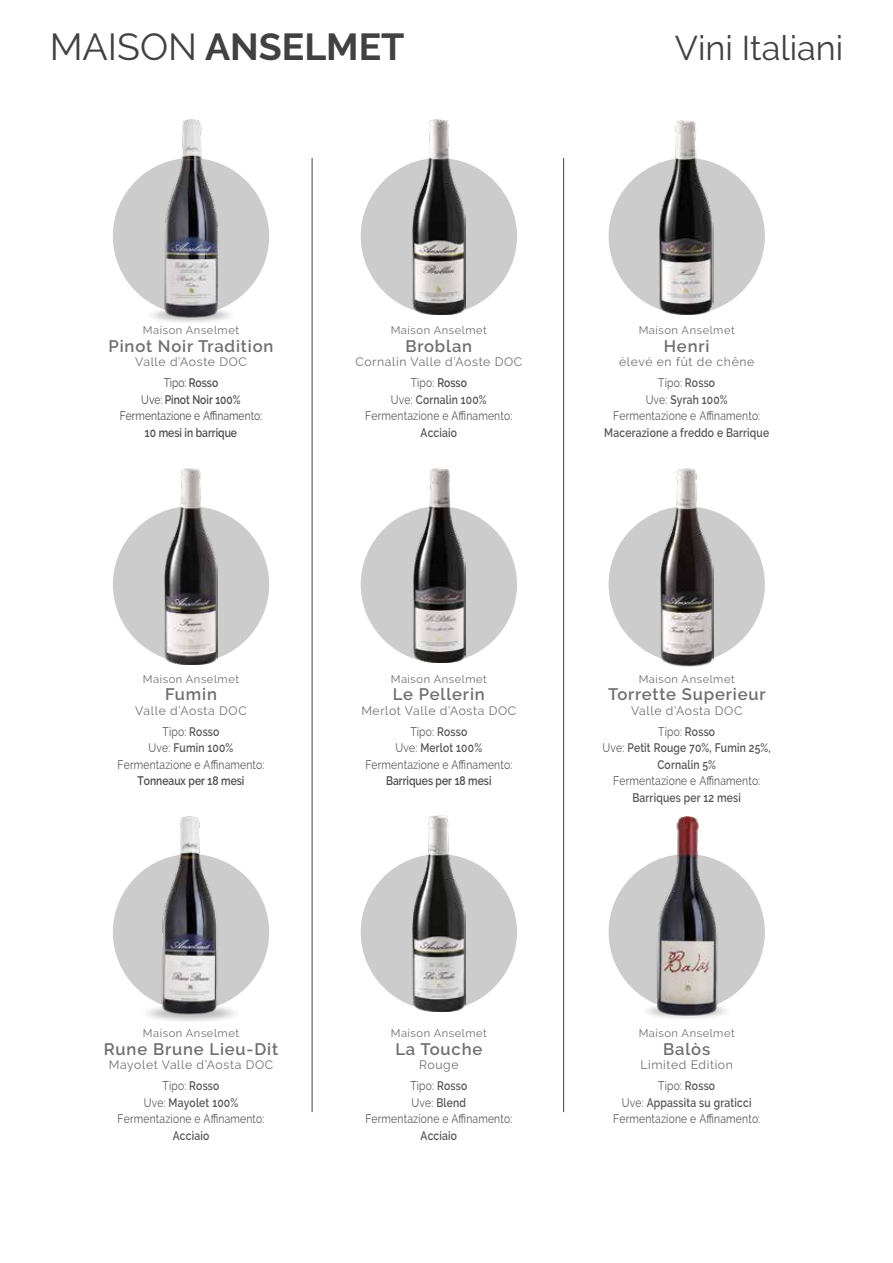
<style>
.page{position:relative;width:893px;height:1263px;background:#fff}
.page>*{position:absolute;margin:0;border:0;box-sizing:border-box;transform-origin:0 0}
.t1{font:700 37.5px "Raleway";color:#414142}
.t2{font:34.2px "Raleway";color:#414142}
.t3{font:600 16.65px "Raleway";letter-spacing:.05em;color:#6e6f70}
.t4{font:12.3px/16.5px "Raleway";letter-spacing:.02em;color:#575756;text-align:center;scale:.83 1}
.t5{font:600 12.3px/16.5px "Raleway";letter-spacing:.02em;color:#575756;text-align:center;scale:.83 1}
.t6{font:12.3px/16.5px "Raleway";color:#4c4b4e;text-align:center;scale:.83 1}
.t7{font:600 12.3px "Raleway";color:#4c4b4e;scale:.83 1}
.t8{font:12.15px "Raleway";letter-spacing:.05em;color:#6e6f70}
.t9{font:11.1px "Raleway";letter-spacing:.05em;color:#6e6f70}
.s1{font-weight:400}
.s2{font-weight:600}
.s3{font-weight:600;color:#4c4b4e}
</style>
<div class="page">
<div style="left:361px;top:158px;width:156px;height:156px;background:#cdcccc;border-radius:50%"></div>
<div style="left:609px;top:158px;width:156px;height:156px;background:#cdcccc;border-radius:50%"></div>
<div style="left:361px;top:506px;width:156px;height:157px;background:#cdcccc;border-radius:50%"></div>
<div style="left:609px;top:506px;width:156px;height:157px;background:#cdcccc;border-radius:50%"></div>
<div style="left:361px;top:854px;width:156px;height:156px;background:#cdcccc;border-radius:50%"></div>
<div style="left:609px;top:854px;width:156px;height:156px;background:#cdcccc;border-radius:50%"></div>
<hr style="left:312px;top:158px;width:1px;height:954px;background:#414142">
<hr style="left:563px;top:158px;width:1px;height:954px;background:#414142">
<img style="left:413px;top:469px;width:52px;height:193px">
<img style="left:660px;top:469px;width:53px;height:198px">
<img style="left:412px;top:815px;width:53px;height:196px">
<img style="left:643px;top:816px;width:87px;height:202px">
<div style="left:113px;top:158px;width:156px;height:156px;background:#cdcccc;border-radius:50%"></div>
<div style="left:113px;top:506px;width:156px;height:157px;background:#cdcccc;border-radius:50%"></div>
<div style="left:113px;top:854px;width:156px;height:156px;background:#cdcccc;border-radius:50%"></div>
<img style="left:148px;top:120px;width:86px;height:202px">
<img style="left:660px;top:120px;width:53px;height:194px">
<img style="left:164px;top:469px;width:54px;height:195px">
<img style="left:412px;top:119px;width:53px;height:195px">
<img style="left:144px;top:817px;width:94px;height:204px">
<h1 class="t1" style="left:50px;top:25px;width:356px"><span class="s1">MAISON</span> ANSELMET</h1>
<h2 class="t2" style="left:675px;top:28px;width:170px">Vini Italiani</h2>
<p class="t9" style="left:143px;top:324px;width:98px">Maison Anselmet</p>
<h3 class="t3" style="left:109px;top:336px;width:166px">Pinot Noir Tradition</h3>
<p class="t8" style="left:135px;top:355px;width:113px">Valle d’Aoste DOC</p>
<p class="t6" style="left:120px;top:375px;width:173px">Tipo: <span class="s2">Rosso<br></span>Uve: <span class="s2">Pinot Noir 100%<br></span>Fermentazione e Affinamento:</p>
<p class="t7" style="left:145px;top:425px;width:113px">10 mesi in barrique</p>
<p class="t9" style="left:391px;top:324px;width:98px">Maison Anselmet</p>
<h3 class="t3" style="left:405px;top:336px;width:68px">Broblan</h3>
<p class="t8" style="left:355px;top:355px;width:168px">Cornalin Valle d’Aoste DOC</p>
<p class="t4" style="left:365px;top:375px;width:179px">Tipo: <span class="s3">Rosso<br></span>Uve: <span class="s2">Cornalin 100%<br></span>Fermentazione e Affinamento:</p>
<p class="t5" style="left:420px;top:424px;width:46px">Acciaio</p>
<p class="t9" style="left:639px;top:324px;width:98px">Maison Anselmet</p>
<h3 class="t3" style="left:664px;top:336px;width:47px">Henri</h3>
<p class="t8" style="left:619px;top:355px;width:137px">élevé en fût de chêne</p>
<p class="t4" style="left:613px;top:375px;width:179px">Tipo: <span class="s2">Rosso<br></span>Uve: <span class="s2">Syrah 100%<br></span>Fermentazione e Affinamento:</p>
<p class="t5" style="left:604px;top:424px;width:200px">Macerazione a freddo e Barrique</p>
<p class="t9" style="left:143px;top:672px;width:98px">Maison Anselmet</p>
<h3 class="t3" style="left:165px;top:685px;width:53px">Fumin</h3>
<p class="t8" style="left:135px;top:703px;width:113px">Valle d’Aosta DOC</p>
<p class="t4" style="left:118px;top:723px;width:179px">Tipo: <span class="s2">Rosso<br></span>Uve: <span class="s2">Fumin 100%<br></span>Fermentazione e Affinamento:</p>
<p class="t7" style="left:138px;top:774px;width:130px">Tonneaux per 18 mesi</p>
<p class="t9" style="left:391px;top:672px;width:98px">Maison Anselmet</p>
<h3 class="t3" style="left:393px;top:685px;width:93px">Le Pellerin</h3>
<p class="t8" style="left:361px;top:703px;width:156px">Merlot Valle d’Aosta DOC</p>
<p class="t4" style="left:365px;top:723px;width:179px">Tipo: <span class="s2">Rosso<br></span>Uve: <span class="s2">Merlot 100%<br></span>Fermentazione e Affinamento:</p>
<p class="t7" style="left:386px;top:774px;width:129px">Barriques per 18 mesi</p>
<p class="t9" style="left:639px;top:672px;width:98px">Maison Anselmet</p>
<h3 class="t3" style="left:608px;top:685px;width:159px">Torrette Superieur</h3>
<p class="t8" style="left:631px;top:703px;width:113px">Valle d’Aosta DOC</p>
<p class="t5" style="left:603px;top:723px;width:204px"><span class="s1">Tipo:</span> Rosso<br><span class="s1">Uve:</span> Petit Rouge 70%, Fumin 25%,<br>Cornalin 5%</p>
<p class="t4" style="left:613px;top:773px;width:179px">Fermentazione e Affinamento:</p>
<p class="t5" style="left:632px;top:789px;width:132px">Barriques per 12 mesi</p>
<p class="t9" style="left:143px;top:1026px;width:98px">Maison Anselmet</p>
<h3 class="t3" style="left:104px;top:1039px;width:176px">Rune Brune Lieu-Dit</h3>
<p class="t8" style="left:109px;top:1058px;width:166px">Mayolet Valle d’Aosta DOC</p>
<p class="t4" style="left:118px;top:1077px;width:179px">Tipo: <span class="s2">Rosso<br></span>Uve: <span class="s2">Mayolet 100%<br></span>Fermentazione e Affinamento:</p>
<p class="t5" style="left:173px;top:1127px;width:46px">Acciaio</p>
<p class="t9" style="left:391px;top:1026px;width:98px">Maison Anselmet</p>
<h3 class="t3" style="left:395px;top:1039px;width:89px">La Touche</h3>
<p class="t8" style="left:419px;top:1058px;width:41px">Rouge</p>
<p class="t4" style="left:365px;top:1077px;width:179px">Tipo: <span class="s2">Rosso<br></span>Uve: <span class="s2">Blend<br></span>Fermentazione e Affinamento:</p>
<p class="t5" style="left:421px;top:1127px;width:46px">Acciaio</p>
<p class="t9" style="left:639px;top:1026px;width:98px">Maison Anselmet</p>
<h3 class="t3" style="left:663px;top:1039px;width:49px">Balòs</h3>
<p class="t8" style="left:640px;top:1058px;width:94px">Limited Edition</p>
<p class="t4" style="left:613px;top:1077px;width:179px">Tipo: <span class="s2">Rosso<br></span>Uve: <span class="s2">Appassita su graticci<br></span>Fermentazione e Affinamento:</p>
</div>
